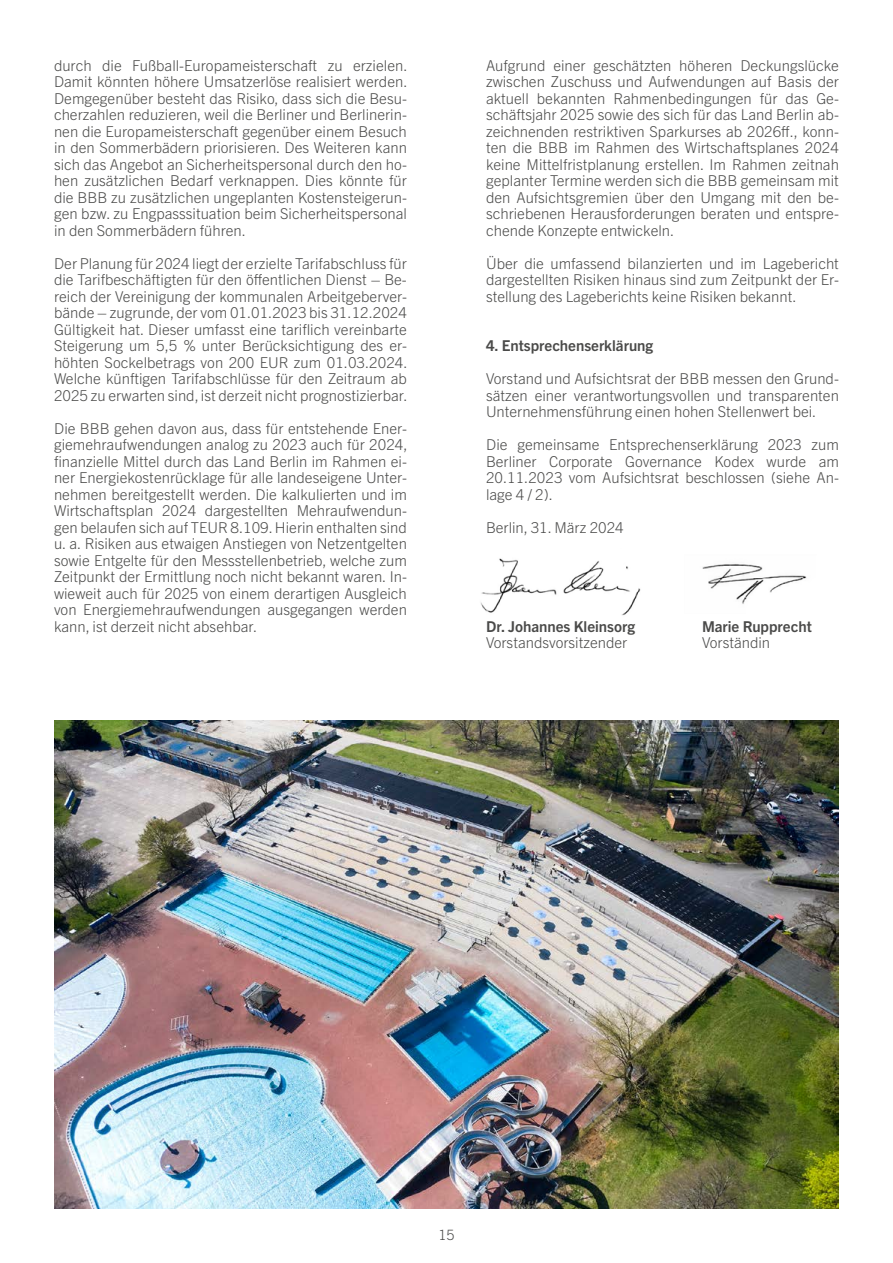
<style>
.page{position:relative;width:893px;height:1263px;background:#fff}
.page>*{position:absolute;margin:0;border:0;box-sizing:border-box;transform-origin:0 0}
.t1{font:300 15px/16.5px "Trade Gothic Next LT Pro";color:#4a4a49;text-align:justify}
.t2{font:700 15px "Trade Gothic Next LT Pro";color:#4a4a49}
.t3{font:300 14.25px "Trade Gothic Next LT Pro";color:#4a4a49}
</style>
<div class="page">
<img style="left:54px;top:721px;width:785px;height:488px">
<img style="left:702px;top:564px;width:105px;height:40px">
<img style="left:480px;top:558px;width:161px;height:58px">
<p class="t1" style="left:54px;top:56px;width:355px">durch die Fußball-Europameisterschaft zu erzielen.<br>Damit könnten höhere Umsatzerlöse realisiert werden.<br>Demgegenüber besteht das Risiko, dass sich die Besu&shy;cherzahlen reduzieren, weil die Berliner und Berlinerin&shy;nen die Europameisterschaft gegenüber einem Besuch in den Sommerbädern priorisieren. Des Weiteren kann sich das Angebot an Sicherheitspersonal durch den ho&shy;hen zusätzlichen Bedarf verknappen. Dies könnte für die BBB zu zusätzlichen ungeplanten Kostensteigerun&shy;gen bzw. zu Engpasssituation beim Sicherheitspersonal in den Sommerbädern führen.</p>
<p class="t1" style="left:54px;top:254px;width:355px">Der Planung für 2024 liegt der erzielte Tarifabschluss für die Tarifbeschäftigten für den öffentlichen Dienst – Be&shy;reich der Vereinigung der kommunalen Arbeitgeberver&shy;bände – zugrunde, der vom 01.01.2023 bis 31.12.2024<br>Gültigkeit hat. Dieser umfasst eine tariflich vereinbarte Steigerung um 5,5 % unter Berücksichtigung des er&shy;höhten Sockelbetrags von 200 EUR zum 01.03.2024.<br>Welche künftigen Tarifabschlüsse für den Zeitraum ab 2025 zu erwarten sind, ist derzeit nicht prognostizierbar.</p>
<p class="t1" style="left:54px;top:419px;width:355px">Die BBB gehen davon aus, dass für entstehende Ener&shy;giemehraufwendungen analog zu 2023 auch für 2024, finanzielle Mittel durch das Land Berlin im Rahmen ei&shy;ner Energiekostenrücklage für alle landeseigene Unter&shy;nehmen bereitgestellt werden. Die kalkulierten und im Wirtschaftsplan 2024 dargestellten Mehraufwendun&shy;gen belaufen sich auf TEUR 8.109. Hierin enthalten sind u. a. Risiken aus etwaigen Anstiegen von Netzentgelten sowie Entgelte für den Messstellenbetrieb, welche zum Zeitpunkt der Ermittlung noch nicht bekannt waren. In&shy;wieweit auch für 2025 von einem derartigen Ausgleich von Energiemehraufwendungen ausgegangen werden kann, ist derzeit nicht absehbar.</p>
<p class="t1" style="left:486px;top:56px;width:354px">Aufgrund einer geschätzten höheren Deckungslücke zwischen Zuschuss und Aufwendungen auf Basis der aktuell bekannten Rahmenbedingungen für das Ge&shy;schäftsjahr 2025 sowie des sich für das Land Berlin ab&shy;zeichnenden restriktiven Sparkurses ab 2026ff., konn&shy;ten die BBB im Rahmen des Wirtschaftsplanes 2024 keine Mittelfristplanung erstellen. Im Rahmen zeitnah geplanter Termine werden sich die BBB gemeinsam mit den Aufsichtsgremien über den Umgang mit den be&shy;schriebenen Herausforderungen beraten und entspre&shy;chende Konzepte entwickeln.</p>
<p class="t1" style="left:486px;top:254px;width:354px">Über die umfassend bilanzierten und im Lagebericht dargestellten Risiken hinaus sind zum Zeitpunkt der Er&shy;stellung des Lageberichts keine Risiken bekannt.</p>
<p class="t2" style="left:486px;top:335px;width:169px">4. Entsprechenserklärung</p>
<p class="t1" style="left:486px;top:369px;width:354px">Vorstand und Aufsichtsrat der BBB messen den Grund&shy;sätzen einer verantwortungsvollen und transparenten Unternehmensführung einen hohen Stellenwert bei.</p>
<p class="t1" style="left:486px;top:435px;width:354px">Die gemeinsame Entsprechenserklärung 2023 zum Berliner Corporate Governance Kodex wurde am 20.11.2023 vom Aufsichtsrat beschlossen (siehe An&shy;lage 4 / 2).</p>
<p class="t1" style="left:486px;top:518px;width:139px">Berlin, 31. März 2024</p>
<p class="t2" style="left:486px;top:616px;width:151px">Dr. Johannes Kleinsorg</p>
<p class="t2" style="left:702px;top:616px;width:111px">Marie Rupprecht</p>
<p class="t1" style="left:486px;top:633px;width:143px">Vorstandsvorsitzender</p>
<p class="t1" style="left:702px;top:633px;width:70px">Vorständin</p>
<p class="t3" style="left:438px;top:1225px;width:18px">15</p>
</div>
